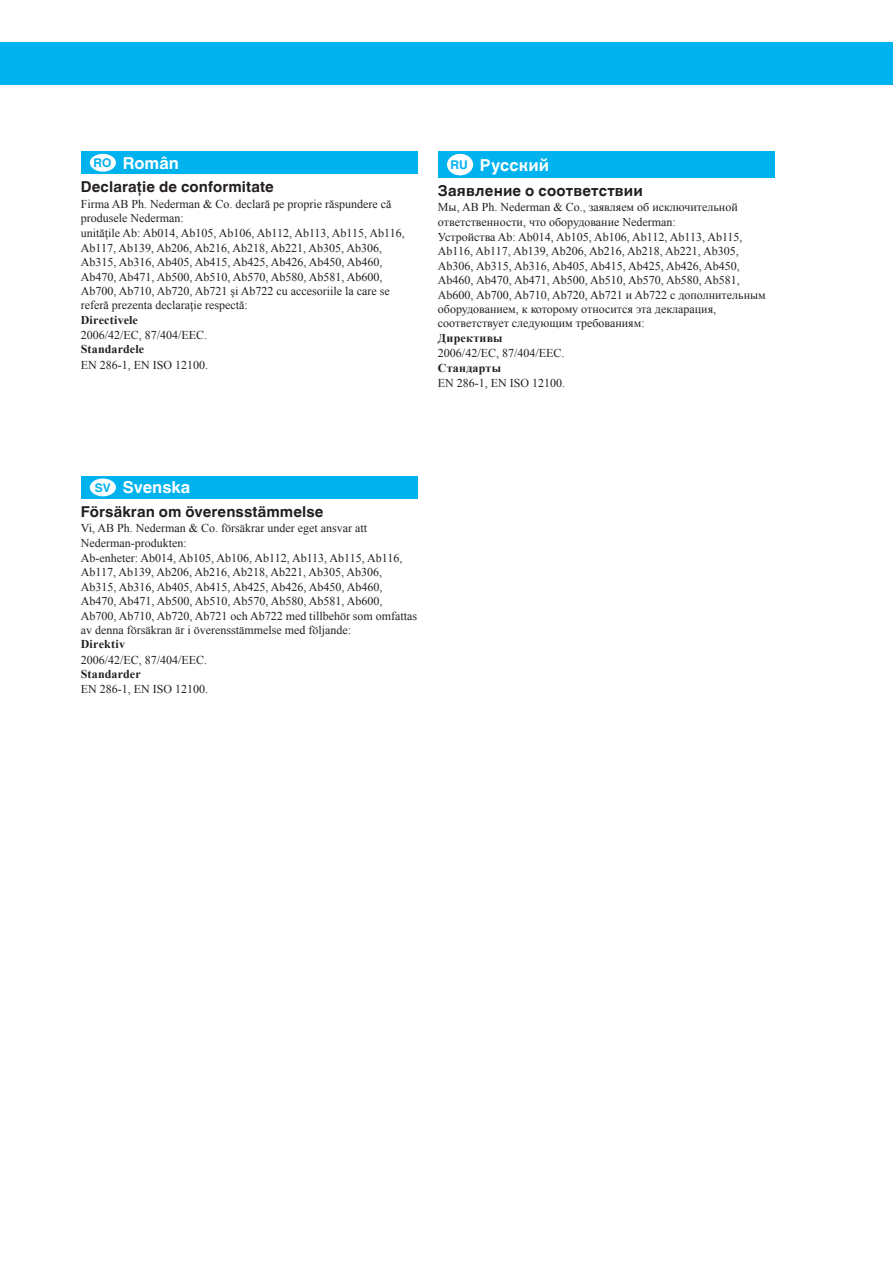
<style>
.page{position:relative;width:893px;height:1263px;background:#fff}
.page>*{position:absolute;margin:0;border:0;box-sizing:border-box;transform-origin:0 0}
.Language_heading{font:700 16.5px "Helvetica Linotype";letter-spacing:.005em;color:#fff}
.Decleration_heading{font:700 15px "Helvetica Linotype";letter-spacing:.01em;color:#231f20}
.decleration_body{font:12px/14.4px "Times New Roman";color:#231f20}
.directives_and_stand{font:700 12px "Times New Roman";letter-spacing:.015em;color:#231f20}
.Symbols_-_Language_t{font:700 12px "Helvetica Linotype";color:#00b2ee}
</style>
<div class="page">
<div style="left:0;top:43px;width:893px;height:42px;background:#00b2ee"></div>
<div style="left:81px;top:476px;width:336px;height:23px;background:#00b2ee"></div>
<div style="left:89px;top:477px;width:28px;height:20px;background:#fff;border-radius:50%"></div>
<div style="left:88px;top:476px;width:30px;height:23px;border:2px solid #00b2ee;border-radius:50%"></div>
<div style="left:81px;top:152px;width:336px;height:22px;background:#00b2ee"></div>
<div style="left:89px;top:153px;width:28px;height:20px;background:#fff;border-radius:50%"></div>
<div style="left:88px;top:152px;width:30px;height:22px;border:2px solid #00b2ee;border-radius:50%"></div>
<div style="left:438px;top:152px;width:336px;height:26px;background:#00b2ee"></div>
<div style="left:446px;top:153px;width:28px;height:23px;background:#fff;border-radius:50%"></div>
<div style="left:445px;top:152px;width:30px;height:26px;border:2px solid #00b2ee;border-radius:50%"></div>
<p class="Symbols_-_Language_t" style="left:94px;top:156px;width:19px">RO</p>
<p class="Language_heading" style="left:123px;top:153px;width:58px">Român</p>
<p class="Decleration_heading" style="left:81px;top:178px;width:194px">Declaraţie de conformitate</p>
<p class="decleration_body" style="left:81px;top:196px;width:312px">Firma AB Ph. Nederman &amp; Co. declară pe proprie răspundere că produsele Nederman:</p>
<p class="decleration_body" style="left:81px;top:226px;width:325px">unităţile Ab: Ab014, Ab105, Ab106, Ab112, Ab113, Ab115, Ab116, Ab117, Ab139, Ab206, Ab216, Ab218, Ab221, Ab305, Ab306, Ab315, Ab316, Ab405, Ab415, Ab425, Ab426, Ab450, Ab460, Ab470, Ab471, Ab500, Ab510, Ab570, Ab580, Ab581, Ab600, Ab700, Ab710, Ab720, Ab721 şi Ab722 cu accesoriile la care se referă prezenta declaraţie respectă:</p>
<p class="directives_and_stand" style="left:81px;top:311px;width:59px">Directivele</p>
<p class="decleration_body" style="left:81px;top:328px;width:128px">2006/42/EC, 87/404/EEC.</p>
<p class="directives_and_stand" style="left:81px;top:341px;width:65px">Standardele</p>
<p class="decleration_body" style="left:81px;top:357px;width:129px">EN 286-1, EN ISO 12100.</p>
<p class="Symbols_-_Language_t" style="left:450px;top:158px;width:19px">RU</p>
<p class="Language_heading" style="left:480px;top:155px;width:71px">Русский</p>
<p class="Decleration_heading" style="left:438px;top:182px;width:206px">Заявление о соответствии</p>
<p class="decleration_body" style="left:438px;top:200px;width:301px">Мы, AB Ph. Nederman &amp; Co., заявляем об исключительной ответственности, что оборудование Nederman:</p>
<p class="decleration_body" style="left:438px;top:230px;width:329px">Устройства Ab: Ab014, Ab105, Ab106, Ab112, Ab113, Ab115, Ab116, Ab117, Ab139, Ab206, Ab216, Ab218, Ab221, Ab305, Ab306, Ab315, Ab316, Ab405, Ab415, Ab425, Ab426, Ab450, Ab460, Ab470, Ab471, Ab500, Ab510, Ab570, Ab580, Ab581, Ab600, Ab700, Ab710, Ab720, Ab721 и Ab722 с дополнительным оборудованием, к которому относится эта декларация, соответствует следующим требованиям:</p>
<p class="directives_and_stand" style="left:438px;top:330px;width:66px">Директивы</p>
<p class="decleration_body" style="left:438px;top:346px;width:128px">2006/42/EC, 87/404/EEC.</p>
<p class="directives_and_stand" style="left:438px;top:359px;width:65px">Стандарты</p>
<p class="decleration_body" style="left:438px;top:375px;width:129px">EN 286-1, EN ISO 12100.</p>
<p class="Symbols_-_Language_t" style="left:95px;top:481px;width:17px">SV</p>
<p class="Language_heading" style="left:123px;top:478px;width:69px">Svenska</p>
<p class="Decleration_heading" style="left:81px;top:503px;width:244px">Försäkran om överensstämmelse</p>
<p class="decleration_body" style="left:81px;top:521px;width:288px">Vi, AB Ph. Nederman &amp; Co. försäkrar under eget ansvar att<br>Nederman-produkten:</p>
<p class="decleration_body" style="left:81px;top:551px;width:338px">Ab-enheter: Ab014, Ab105, Ab106, Ab112, Ab113, Ab115, Ab116, Ab117, Ab139, Ab206, Ab216, Ab218, Ab221, Ab305, Ab306, Ab315, Ab316, Ab405, Ab415, Ab425, Ab426, Ab450, Ab460, Ab470, Ab471, Ab500, Ab510, Ab570, Ab580, Ab581, Ab600, Ab700, Ab710, Ab720, Ab721 och Ab722 med tillbehör som omfattas av denna försäkran är i överensstämmelse med följande:</p>
<p class="directives_and_stand" style="left:81px;top:636px;width:46px">Direktiv</p>
<p class="decleration_body" style="left:81px;top:652px;width:128px">2006/42/EC, 87/404/EEC.</p>
<p class="directives_and_stand" style="left:81px;top:666px;width:61px">Standarder</p>
<p class="decleration_body" style="left:81px;top:682px;width:129px">EN 286-1, EN ISO 12100.</p>
</div>
